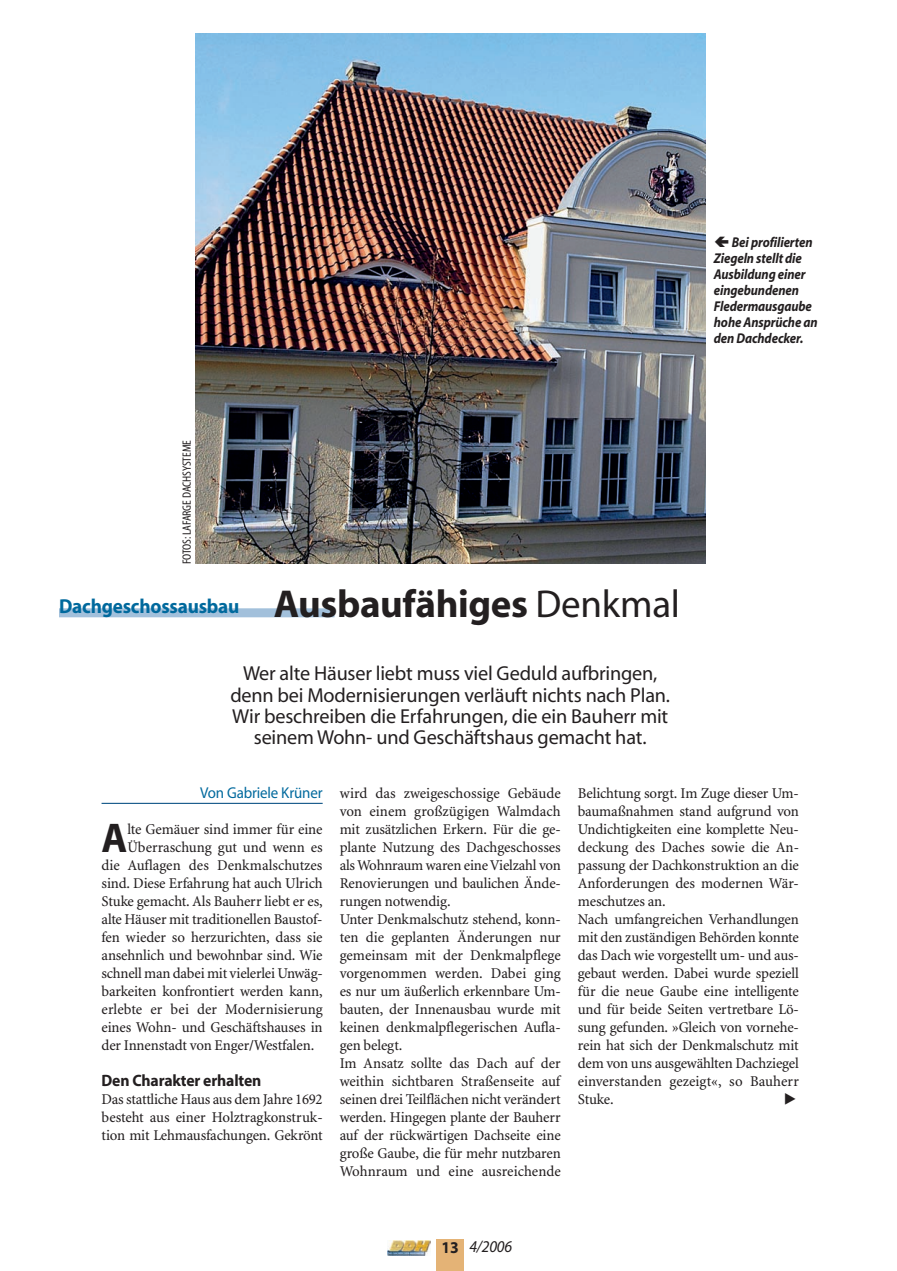
<style>
.page{position:relative;width:897px;height:1271px;background:#fff}
.page>*{position:absolute;margin:0;border:0;box-sizing:border-box;transform-origin:0 0}
.t1{font:700 41.7px "RM Myriad";color:#231f20;scale:.95 1}
.t2{font:20.25px/21.3px "RM Myriad Mager";letter-spacing:-.01em;color:#231f20;text-align:center}
.t3{font:700 20.25px "RM Myriad";letter-spacing:-.01em;color:#00699d;scale:.95 1}
.t4{font:700 16.5px "RM Myriad";letter-spacing:-.01em;color:#231f20;scale:.95 1}
.t5{font:italic 16.5px "RM Myriad";color:#231f20;scale:.95 1}
.t6{font:15.75px "RM Myriad Mager";letter-spacing:-.01em;color:#00699d;scale:.95 1}
.t7{font:15px/18px "RM Minion Mager";letter-spacing:-.01em;color:#231f20}
.t8{font:15px "European Pi Three";color:#231f20}
.t9{font:italic 700 14.25px/15.9px "RM Myriad";letter-spacing:-.01em;color:#231f20;scale:.9 1}
.t10{font:12px "RM Myriad Schmal Mager";letter-spacing:-.01em;color:#231f20}
.s1{font-family:"Sonderzeichen";font-weight:400;font-style:normal}
.s2{font-size:39px;color:#231f20}
.s3{font-family:"RM Myriad Mager";font-weight:400;font-size:39px;color:#231f20}
.s4{font-weight:700;font-style:normal}
</style>
<div class="page">
<hr style="left:102px;top:802px;width:221px;height:1px;background:#004a7f">
<img style="left:195px;top:34px;width:510px;height:529px">
<div style="left:436px;top:1239px;width:28px;height:31px;background:#e4b376"></div>
<img style="left:388px;top:1240px;width:43px;height:15px">
<div style="left:59px;top:608px;width:276px;height:9px;background:#a2c0db"></div>
<p class="t9" style="left:714px;top:235px;width:117px"><span class="s1">a</span> Bei profilierten<br>Ziegeln stellt die<br>Ausbildung einer eingebundenen<br>Fledermausgaube hohe Ansprüche an den Dachdecker.</p>
<p class="t10" style="left:183px;top:564px;width:126px;rotate:-90deg">FOTOS: LAFARGE DACHSYSTEME</p>
<h2 class="t3" style="left:59px;top:598px;width:655px">Dachgeschossausbau <span class="s2">Ausbaufähiges</span> <span class="s3">Denkmal</span></h2>
<h2 class="t2" style="left:230px;top:664px;width:441px">Wer alte Häuser liebt muss viel Geduld aufbringen, denn bei Modernisierungen verläuft nichts nach Plan.<br>Wir beschreiben die Erfahrungen, die ein Bauherr mit seinem Wohn- und Geschäftshaus gemacht hat.</h2>
<p class="t6" style="left:200px;top:786px;width:130px">Von Gabriele Krüner</p>
<h1 class="t1" style="left:102px;top:821px;width:29px">A</h1>
<p class="t7" style="left:128px;top:821px;width:197px">lte Gemäuer sind immer für eine</p>
<p class="t7" style="left:128px;top:839px;width:197px">Überraschung gut und wenn es</p>
<p class="t7" style="left:102px;top:857px;width:223px">die Auflagen des Denkmalschutzes</p>
<p class="t7" style="left:102px;top:875px;width:223px">sind. Diese Erfahrung hat auch Ulrich</p>
<p class="t7" style="left:102px;top:893px;width:223px">Stuke gemacht. Als Bauherr liebt er es,</p>
<p class="t7" style="left:102px;top:911px;width:223px">alte Häuser mit traditionellen Baustof-</p>
<p class="t7" style="left:102px;top:929px;width:223px">fen wieder so herzurichten, dass sie</p>
<p class="t7" style="left:102px;top:947px;width:223px">ansehnlich und bewohnbar sind. Wie</p>
<p class="t7" style="left:102px;top:965px;width:223px">schnell man dabei mit vielerlei Unwäg-</p>
<p class="t7" style="left:102px;top:983px;width:223px">barkeiten konfrontiert werden kann,</p>
<p class="t7" style="left:102px;top:1001px;width:223px">erlebte er bei der Modernisierung</p>
<p class="t7" style="left:102px;top:1019px;width:223px">eines Wohn- und Geschäftshauses in</p>
<p class="t7" style="left:102px;top:1037px;width:214px">der Innenstadt von Enger/Westfalen.</p>
<p class="t4" style="left:102px;top:1073px;width:170px">Den Charakter erhalten</p>
<p class="t7" style="left:102px;top:1091px;width:223px;text-align:justify">Das stattliche Haus aus dem Jahre 1692 besteht aus einer Holztragkonstruk&shy;tion mit Lehmausfachungen. Gekrönt</p>
<p class="t7" style="left:340px;top:785px;width:223px">wird das zweigeschossige Gebäude von einem großzügigen Walmdach mit zusätzlichen Erkern. Für die ge&shy;plante Nutzung des Dachgeschosses als Wohnraum waren eine Vielzahl von Renovierungen und baulichen Ände&shy;rungen notwendig.<br>Unter Denkmalschutz stehend, konn&shy;ten die geplanten Änderungen nur gemeinsam mit der Denkmalpflege vorgenommen werden. Dabei ging es nur um äußerlich erkennbare Um&shy;bauten, der Innenausbau wurde mit keinen denkmalpflegerischen Aufla&shy;gen belegt.<br>Im Ansatz sollte das Dach auf der weithin sichtbaren Straßenseite auf seinen drei Teilflächen nicht verändert werden. Hingegen plante der Bauherr auf der rückwärtigen Dachseite eine große Gaube, die für mehr nutzbaren Wohnraum und eine ausreichende</p>
<p class="t7" style="left:578px;top:785px;width:223px">Belichtung sorgt. Im Zuge dieser Um&shy;baumaßnahmen stand aufgrund von Undichtigkeiten eine komplette Neu&shy;deckung des Daches sowie die An&shy;passung der Dachkonstruktion an die Anforderungen des modernen Wär&shy;meschutzes an.<br>Nach umfangreichen Verhandlungen mit den zuständigen Behörden konnte das Dach wie vorgestellt um- und aus&shy;gebaut werden. Dabei wurde speziell für die neue Gaube eine intelligente und für beide Seiten vertretbare Lö&shy;sung gefunden. »Gleich von vornehe&shy;rein hat sich der Denkmalschutz mit dem von uns ausgewählten Dachziegel einverstanden gezeigt«, so Bauherr Stuke.</p>
<p class="t8" style="left:784px;top:1088px;width:14px">-</p>
<p class="t5" style="left:442px;top:1239px;width:76px"><span class="s4">13</span> 4/2006</p>
</div>
